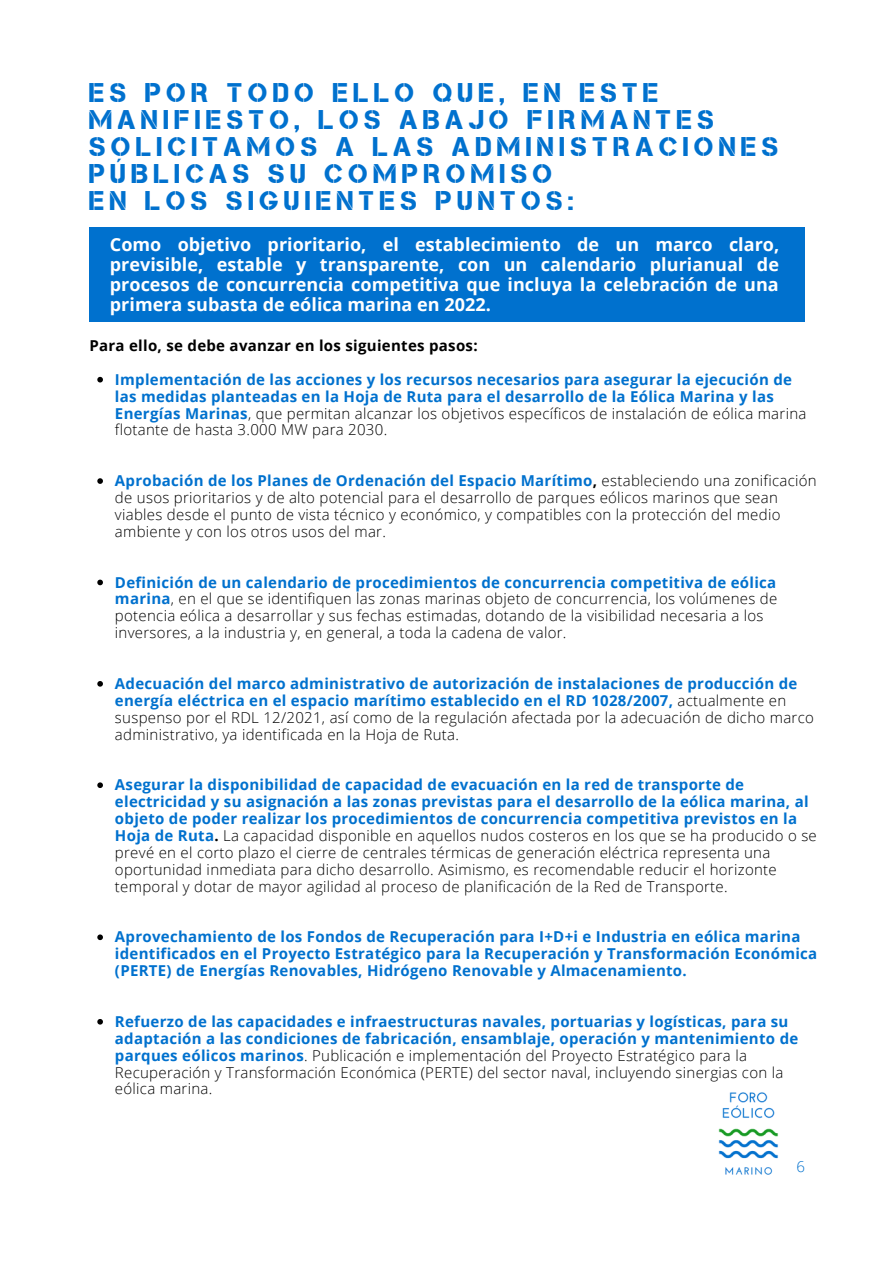
<style>
.page{position:relative;width:894px;height:1264px;background:#fff}
.page>*{position:absolute;margin:0;border:0;box-sizing:border-box;transform-origin:0 0}
.t1{font:27px/27px "Capture Smallz Clean";letter-spacing:.2em;color:#0071ce}
.t2{font:700 18px/20.2px "Open Sans";color:#fff;text-align:justify}
.t3{font:300 15px/17px "Open Sans";letter-spacing:.02em;color:#000}
.t4{font:700 15px/17px "Open Sans";letter-spacing:.02em;color:#0071ce}
.t5{font:700 15px "Open Sans";letter-spacing:.02em;color:#000}
.t6{font:300 15px "Open Sans";color:#0071ce}
.s1{font-weight:300;color:#000}
.s2{font-weight:700;color:#0071ce}
.s3{font-weight:700}
</style>
<div class="page">
<svg style="left:97px;top:377px;width:6px;height:5px"></svg>
<svg style="left:97px;top:478px;width:6px;height:6px"></svg>
<svg style="left:97px;top:579px;width:6px;height:6px"></svg>
<svg style="left:97px;top:681px;width:6px;height:5px"></svg>
<svg style="left:97px;top:782px;width:6px;height:6px"></svg>
<svg style="left:97px;top:934px;width:6px;height:6px"></svg>
<svg style="left:97px;top:1019px;width:6px;height:5px"></svg>
<div style="left:89px;top:227px;width:715px;height:95px;background:#0071ce"></div>
<img style="left:718px;top:1092px;width:61px;height:82px">
<p class="t1" style="left:89px;top:79px;width:690px">ES POR TODO ELLO QUE, EN ESTE<br>MANIFIESTO, LOS ABAJO FIRMANTES<br>SOLICITAMOS A LAS ADMINISTRACIONES<br>PÚBLICAS SU COMPROMISO</p>
<p class="t1" style="left:89px;top:187px;width:486px">EN LOS SIGUIENTES PUNTOS:</p>
<p class="t2" style="left:110px;top:233px;width:670px">Como objetivo prioritario, el establecimiento de un marco claro, previsible, estable y transparente, con un calendario plurianual de procesos de concurrencia competitiva que incluya la celebración de una primera subasta de eólica marina en 2022.</p>
<p class="t5" style="left:89px;top:335px;width:389px">Para ello, se debe avanzar en los siguientes pasos:</p>
<p class="t4" style="left:115px;top:370px;width:692px">Implementación de las acciones y los recursos necesarios para asegurar la ejecución de las medidas planteadas en la Hoja de Ruta para el desarrollo de la Eólica Marina y las Energías Marinas<span class="s1">, que permitan alcanzar los objetivos específicos de instalación de eólica marina flotante de hasta 3.000 MW para 2030.</span></p>
<p class="t3" style="left:115px;top:472px;width:703px"><span class="s2">Aprobación de los Planes de Ordenación del Espacio Marítimo</span><span class="s3">,</span> estableciendo una zonificación de usos prioritarios y de alto potencial para el desarrollo de parques eólicos marinos que sean viables desde el punto de vista técnico y económico, y compatibles con la protección del medio ambiente y con los otros usos del mar.</p>
<p class="t3" style="left:115px;top:573px;width:663px"><span class="s2">Definición de un calendario de procedimientos de concurrencia competitiva de eólica marina</span>, en el que se identifiquen las zonas marinas objeto de concurrencia, los volúmenes de potencia eólica a desarrollar y sus fechas estimadas, dotando de la visibilidad necesaria a los inversores, a la industria y, en general, a toda la cadena de valor.</p>
<p class="t4" style="left:115px;top:674px;width:700px">Adecuación del marco administrativo de autorización de instalaciones de producción de energía eléctrica en el espacio marítimo establecido en el RD 1028/2007, <span class="s1">actualmente en suspenso por el RDL 12/2021, así como de la regulación afectada por la adecuación de dicho marco administrativo, ya identificada en la Hoja de Ruta.</span></p>
<p class="t3" style="left:115px;top:776px;width:703px"><span class="s2">Asegurar la disponibilidad de capacidad de evacuación en la red de transporte de electricidad y su asignación a las zonas previstas para el desarrollo de la eólica marina, al objeto de poder realizar los procedimientos de concurrencia competitiva previstos en la Hoja de Ruta</span><span class="s3">.</span> La capacidad disponible en aquellos nudos costeros en los que se ha producido o se prevé en el corto plazo el cierre de centrales térmicas de generación eléctrica representa una oportunidad inmediata para dicho desarrollo. Asimismo, es recomendable reducir el horizonte temporal y dotar de mayor agilidad al proceso de planificación de la Red de Transporte.</p>
<p class="t4" style="left:115px;top:928px;width:703px">Aprovechamiento de los Fondos de Recuperación para I+D+i e Industria en eólica marina identificados en el Proyecto Estratégico para la Recuperación y Transformación Económica (PERTE) de Energías Renovables, Hidrógeno Renovable y Almacenamiento.</p>
<p class="t4" style="left:115px;top:1012px;width:684px">Refuerzo de las capacidades e infraestructuras navales, portuarias y logísticas, para su adaptación a las condiciones de fabricación, ensamblaje, operación y mantenimiento de parques eólicos marinos<span class="s1">. Publicación e implementación del Proyecto Estratégico para la Recuperación y Transformación Económica (PERTE) del sector naval, incluyendo sinergias con la eólica marina.</span></p>
<p class="t6" style="left:796px;top:1155px;width:10px">6</p>
</div>
